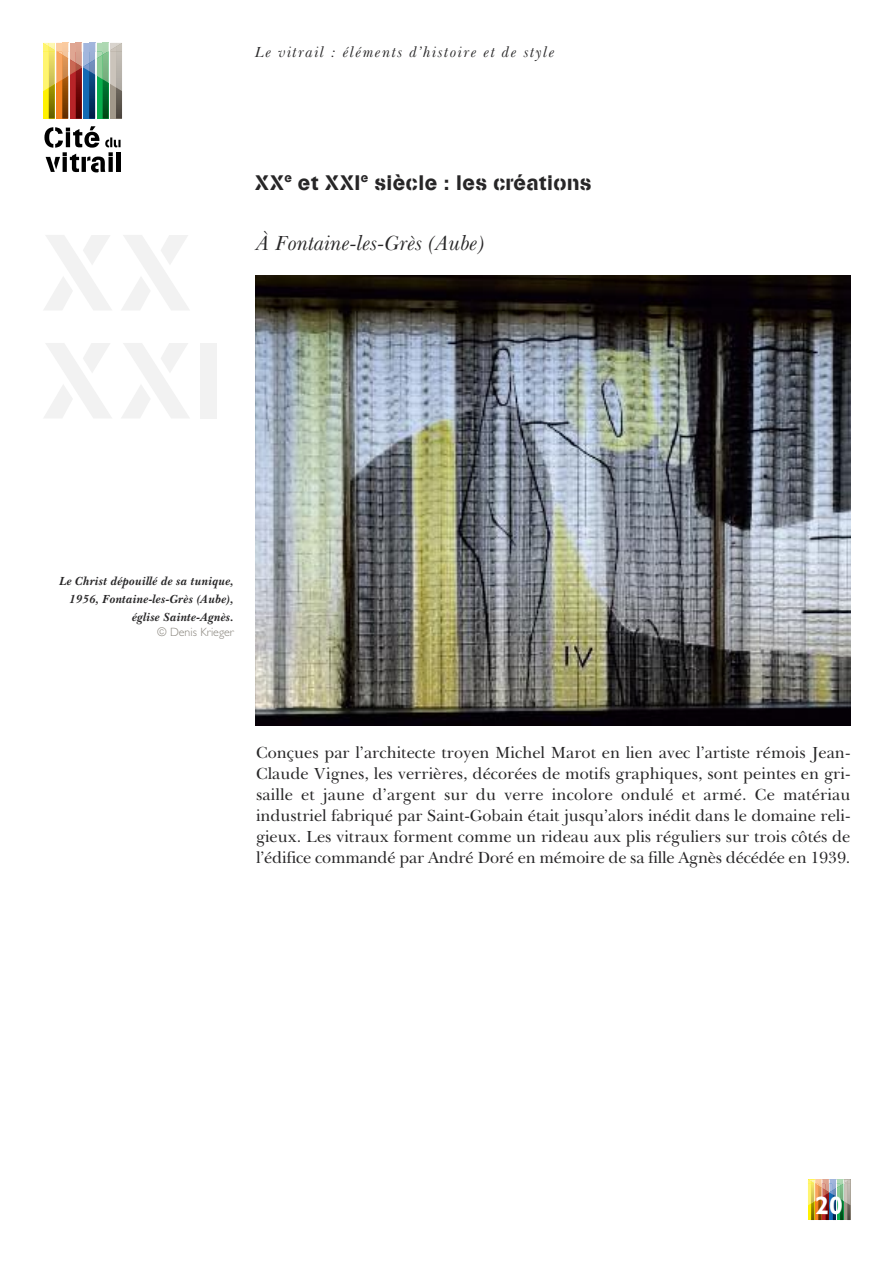
<style>
.page{position:relative;width:893px;height:1263px;background:#fff}
.page>*{position:absolute;margin:0;border:0;box-sizing:border-box;transform-origin:0 0}
.t1{font:21px "Stencilia A";color:#272627}
.t2{font:italic 21px "Baskerville BT";color:#272627}
.t3{font:16.5px/21px "Baskerville BT";letter-spacing:-.01em;color:#272627;text-align:justify}
.t4{font:italic 15px "Baskerville BT";letter-spacing:.1em;color:#272627}
.t5{font:italic 700 12px/17.9px "Baskerville BT";color:#272627;text-align:right}
.t6{font:300 12px "Gill Sans";color:#88847c}
</style>
<div class="page">
<div style="left:844px;top:1179px;width:6px;height:41px;background:#a1988a"></div>
<div style="left:837px;top:1179px;width:6px;height:41px;background:#08ae4c"></div>
<div style="left:830px;top:1179px;width:6px;height:41px;background:#136ab5"></div>
<svg style="left:822px;top:1214px;width:4px;height:6px"></svg>
<div style="left:815px;top:1179px;width:6px;height:41px;background:#f58220"></div>
<div style="left:808px;top:1179px;width:6px;height:41px;background:#fff101"></div>
<img style="left:826px;top:1214px;width:3px;height:6px">
<img style="left:818px;top:1214px;width:3px;height:6px">
<img style="left:811px;top:1214px;width:3px;height:6px">
<img style="left:840px;top:1214px;width:3px;height:6px">
<img style="left:833px;top:1214px;width:3px;height:6px">
<img style="left:847px;top:1214px;width:3px;height:6px">
<img style="left:255px;top:276px;width:595px;height:449px">
<div style="left:110px;top:43px;width:12px;height:75px;background:#a1988a"></div>
<svg style="left:97px;top:91px;width:6px;height:27px"></svg>
<div style="left:83px;top:43px;width:12px;height:75px;background:#136ab5"></div>
<svg style="left:70px;top:91px;width:6px;height:27px"></svg>
<div style="left:56px;top:43px;width:12px;height:75px;background:#f58220"></div>
<svg style="left:43px;top:91px;width:6px;height:27px"></svg>
<svg style="left:44px;top:126px;width:77px;height:46px"></svg>
<hr style="left:116px;top:152px;width:4px;height:20px;background:#000">
<img style="left:76px;top:91px;width:6px;height:28px">
<img style="left:62px;top:91px;width:6px;height:28px">
<img style="left:49px;top:91px;width:6px;height:28px">
<img style="left:89px;top:91px;width:6px;height:28px">
<svg style="left:43px;top:43px;width:79px;height:48px;background:#b8ac8c"></svg>
<img style="left:116px;top:88px;width:6px;height:31px">
<img style="left:103px;top:79px;width:6px;height:40px">
<svg style="left:808px;top:1179px;width:42px;height:35px"></svg>
<p class="t4" style="left:255px;top:43px;width:301px">Le vitrail : éléments d’histoire et de style</p>
<p class="t1" style="left:255px;top:170px;width:338px">XX<sup>e</sup> et XXI<sup>e</sup> siècle : les créations</p>
<p class="t2" style="left:256px;top:230px;width:230px">À Fontaine-les-Grès (Aube)</p>
<p class="t5" style="left:60px;top:572px;width:176px">Le Christ dépouillé de sa tunique,<br>1956, Fontaine-les-Grès (Aube), église Sainte-Agnès.</p>
<p class="t6" style="left:157px;top:627px;width:78px">© Denis Krieger</p>
<p class="t3" style="left:256px;top:742px;width:596px">Conçues par l’architecte troyen Michel Marot en lien avec l’artiste rémois Jean-Claude Vignes, les verrières, décorées de motifs graphiques, sont peintes en gri&shy;saille et jaune d’argent sur du verre incolore ondulé et armé. Ce matériau industriel fabriqué par Saint-Gobain était jusqu’alors inédit dans le domaine reli&shy;gieux. Les vitraux forment comme un rideau aux plis réguliers sur trois côtés de l’édifice commandé par André Doré en mémoire de sa fille Agnès décédée en 1939.</p>
</div>
